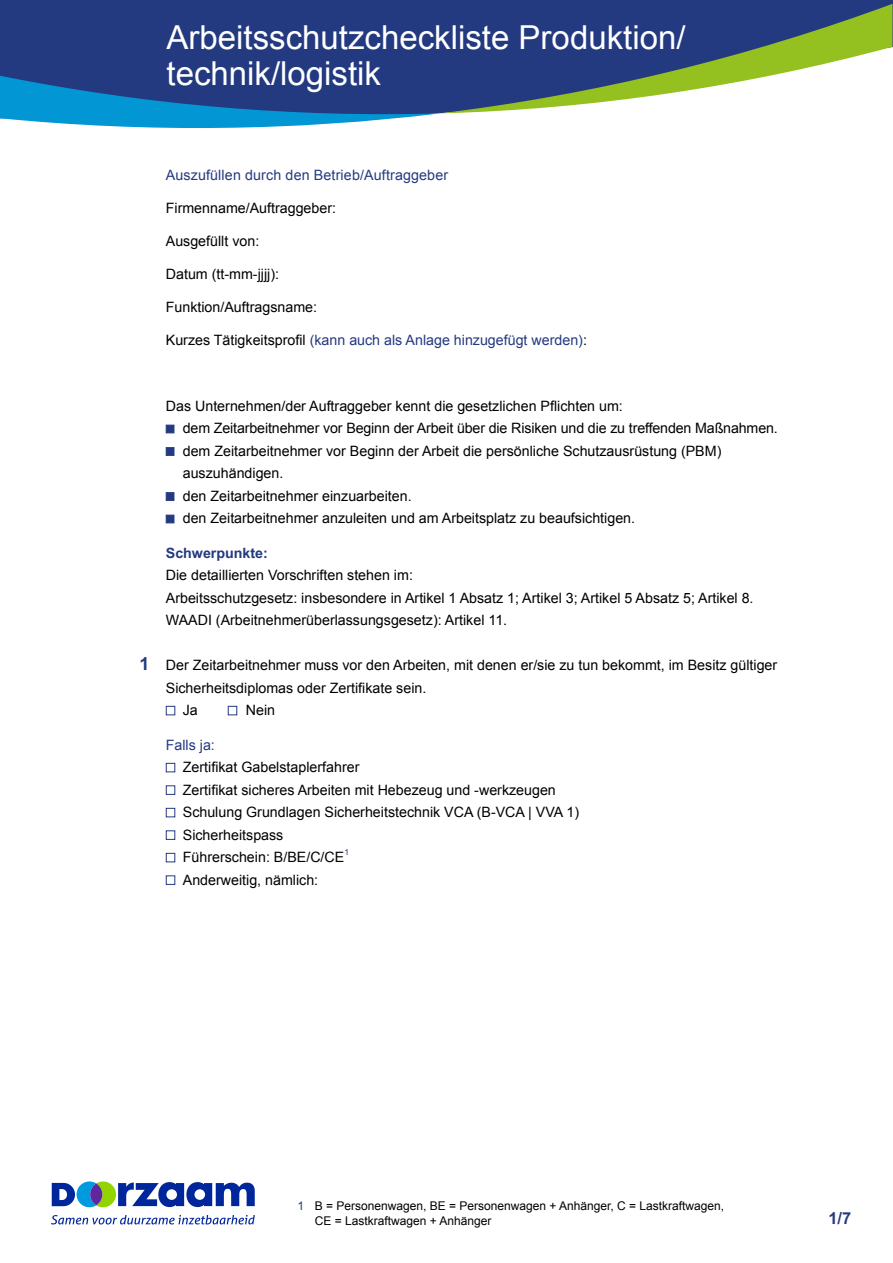
<style>
.page{position:relative;width:893px;height:1263px;background:#fff}
.page>*{position:absolute;margin:0;border:0;box-sizing:border-box;transform-origin:0 0}
.t1{font:33px/36px "Arial";color:#fff}
.t2{font:700 16.5px "Arial";color:#243a80}
.t3{font:14.25px/22.5px "Arial";color:#000}
.t4{font:14.25px "Arial";color:#243a80}
.t5{font:700 14.25px "Arial";color:#243a80}
.t6{font:12px/14.4px "Arial";color:#000}
.t7{font:8.25px "Arial";color:#243a80}
.s1{color:#000}
.s2{font-weight:700;font-size:18px;color:#243a80}
.s3{color:#243a80}
</style>
<div class="page">
<div style="left:0;top:0;width:893px;height:114px;background:#243a80"></div>
<svg style="left:0;top:76px;width:440px;height:52px;background:#276eac"></svg>
<svg style="left:440px;top:4px;width:452px;height:109px;fill:#243a80"></svg>
<svg style="left:52px;top:1181px;width:203px;height:26px"></svg>
<svg style="left:51px;top:1215px;width:204px;height:9px"></svg>
<div style="left:166px;top:425px;width:8px;height:8px;background:#243a80;border:1px solid #243a80"></div>
<div style="left:166px;top:447px;width:8px;height:9px;background:#243a80;border:1px solid #243a80"></div>
<div style="left:166px;top:492px;width:8px;height:9px;background:#243a80;border:1px solid #243a80"></div>
<div style="left:166px;top:515px;width:8px;height:8px;background:#243a80;border:1px solid #243a80"></div>
<div style="left:166px;top:706px;width:9px;height:9px;border:1px solid #243a80"></div>
<div style="left:228px;top:706px;width:9px;height:9px;border:1px solid #243a80"></div>
<div style="left:166px;top:763px;width:9px;height:9px;border:1px solid #243a80"></div>
<div style="left:166px;top:785px;width:9px;height:10px;border:1px solid #243a80"></div>
<div style="left:166px;top:808px;width:9px;height:9px;border:1px solid #243a80"></div>
<div style="left:166px;top:830px;width:9px;height:10px;border:1px solid #243a80"></div>
<div style="left:166px;top:853px;width:9px;height:9px;border:1px solid #243a80"></div>
<div style="left:166px;top:875px;width:9px;height:10px;border:1px solid #243a80"></div>
<h1 class="t1" style="left:166px;top:20px;width:521px">Arbeitsschutzcheckliste Produktion/ technik/logistik</h1>
<p class="t4" style="left:166px;top:165px;width:284px">Auszufüllen durch den Betrieb/Auftraggeber</p>
<p class="t3" style="left:166px;top:197px;width:172px">Firmenname/Auftraggeber:</p>
<p class="t3" style="left:166px;top:230px;width:95px">Ausgefüllt von:</p>
<p class="t3" style="left:166px;top:263px;width:115px">Datum (tt-mm-jjjj):</p>
<p class="t3" style="left:166px;top:296px;width:153px">Funktion/Auftragsname:</p>
<p class="t4" style="left:166px;top:330px;width:423px"><span class="s1">Kurzes Tätigkeitsprofil</span> (kann auch als Anlage hinzugefügt werden)<span class="s1">:</span></p>
<p class="t3" style="left:183px;top:395px;width:597px;text-indent:-17px">Das Unternehmen/der Auftraggeber kennt die gesetzlichen Pflichten um:<br>dem Zeitarbeitnehmer vor Beginn der Arbeit über die Risiken und die zu treffenden Maßnahmen. dem Zeitarbeitnehmer vor Beginn der Arbeit die persönliche Schutzausrüstung (PBM) auszuhändigen.<br>den Zeitarbeitnehmer einzuarbeiten.<br>den Zeitarbeitnehmer anzuleiten und am Arbeitsplatz zu beaufsichtigen.</p>
<p class="t5" style="left:166px;top:543px;width:104px">Schwerpunkte:</p>
<p class="t3" style="left:166px;top:564px;width:589px">Die detaillierten Vorschriften stehen im:<br>Arbeitsschutzgesetz: insbesondere in Artikel 1 Absatz 1; Artikel 3; Artikel 5 Absatz 5; Artikel 8.<br>WAADI (Arbeitnehmerüberlassungsgesetz): Artikel 11.</p>
<p class="t3" style="left:140px;top:654px;width:639px"><span class="s2">1</span> Der Zeitarbeitnehmer muss vor den Arbeiten, mit denen er/sie zu tun bekommt, im Besitz gültiger</p>
<p class="t3" style="left:166px;top:677px;width:262px">Sicherheitsdiplomas oder Zertifikate sein.</p>
<p class="t3" style="left:183px;top:699px;width:17px">Ja</p>
<p class="t3" style="left:246px;top:699px;width:31px">Nein</p>
<p class="t4" style="left:166px;top:735px;width:51px">Falls ja:</p>
<p class="t3" style="left:183px;top:756px;width:398px">Zertifikat Gabelstaplerfahrer<br>Zertifikat sicheres Arbeiten mit Hebezeug und -werkzeugen Schulung Grundlagen Sicherheitstechnik VCA (B-VCA | VVA 1)<br>Sicherheitspass<br>Führerschein: B/BE/C/CE</p>
<p class="t7" style="left:344px;top:846px;width:6px">1</p>
<p class="t3" style="left:183px;top:869px;width:137px">Anderweitig, nämlich:</p>
<p class="t6" style="left:315px;top:1199px;width:411px;text-indent:-17px"><span class="s3">1</span> B = Personenwagen, BE = Personenwagen + Anhänger, C = Lastkraftwagen,<br>CE = Lastkraftwagen + Anhänger</p>
<p class="t2" style="left:828px;top:1207px;width:24px">1/7</p>
</div>
